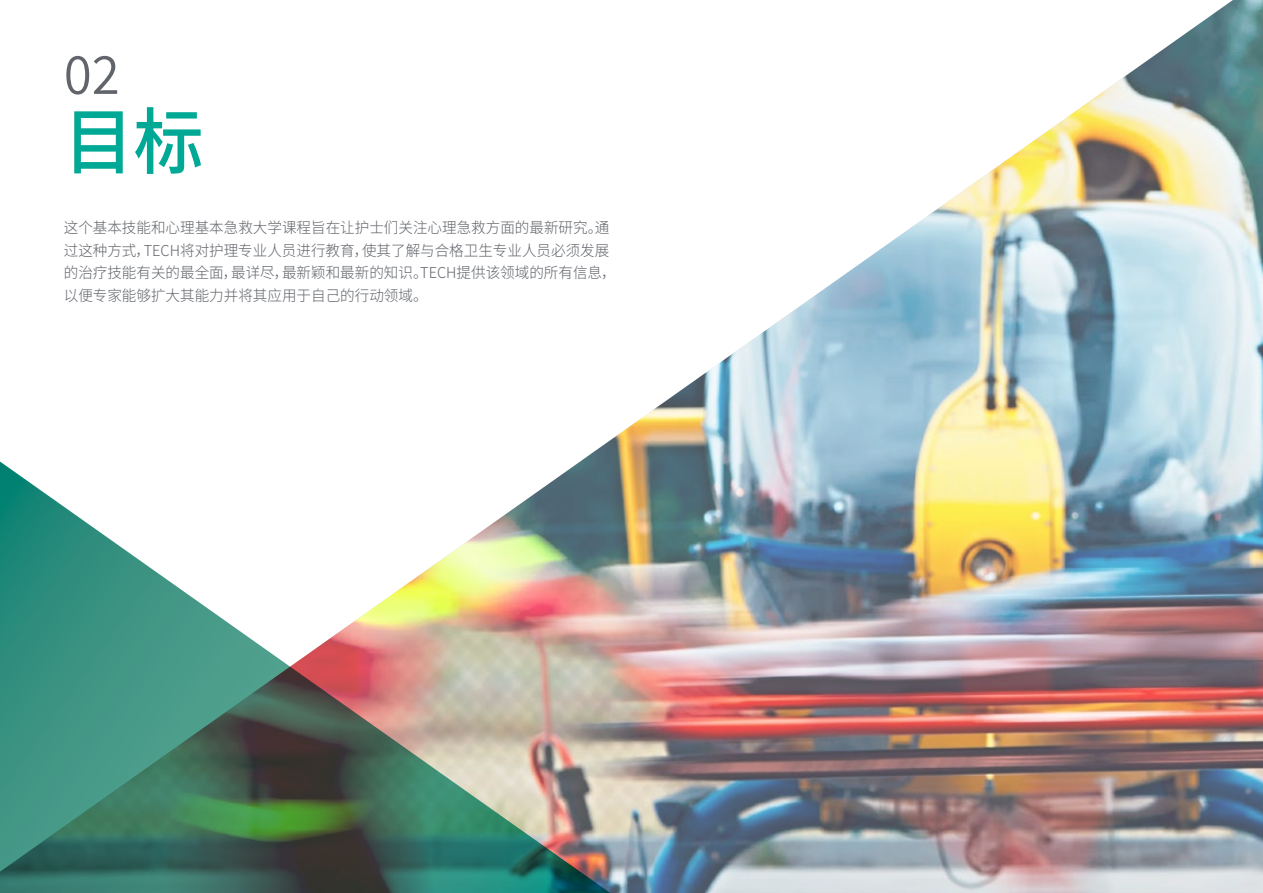
<style>
.page{position:relative;width:1263px;height:893px;background:#fff}
.page>*{position:absolute;margin:0;border:0;box-sizing:border-box;transform-origin:0 0}
.t1{font:500 72px "Source Han Sans CN";color:#00a996}
.t2{font:52.5px "Source Han Sans CN";color:#61646a}
.t3{font:300 15px/22.5px "Source Han Sans CN";color:#61646a}
</style>
<div class="page">
<img style="left:602px;top:0;width:661px;height:893px">
<img style="left:0;top:446px;width:640px;height:447px">
<h2 class="t2" style="left:64px;top:45px;width:57px">02</h2>
<h1 class="t1" style="left:64px;top:101px;width:141px">目标</h1>
<p class="t3" style="left:64px;top:217px;width:553px">这个基本技能和心理基本急救大学课程旨在让护士们关注心理急救方面的最新研究。通过这种方式，TECH将对护理专业人员进行教育，使其了解与合格卫生专业人员必须发展的治疗技能有关的最全面，最详尽，最新颖和最新的知识。TECH提供该领域的所有信息，以便专家能够扩大其能力并将其应用于自己的行动领域。</p>
</div>
